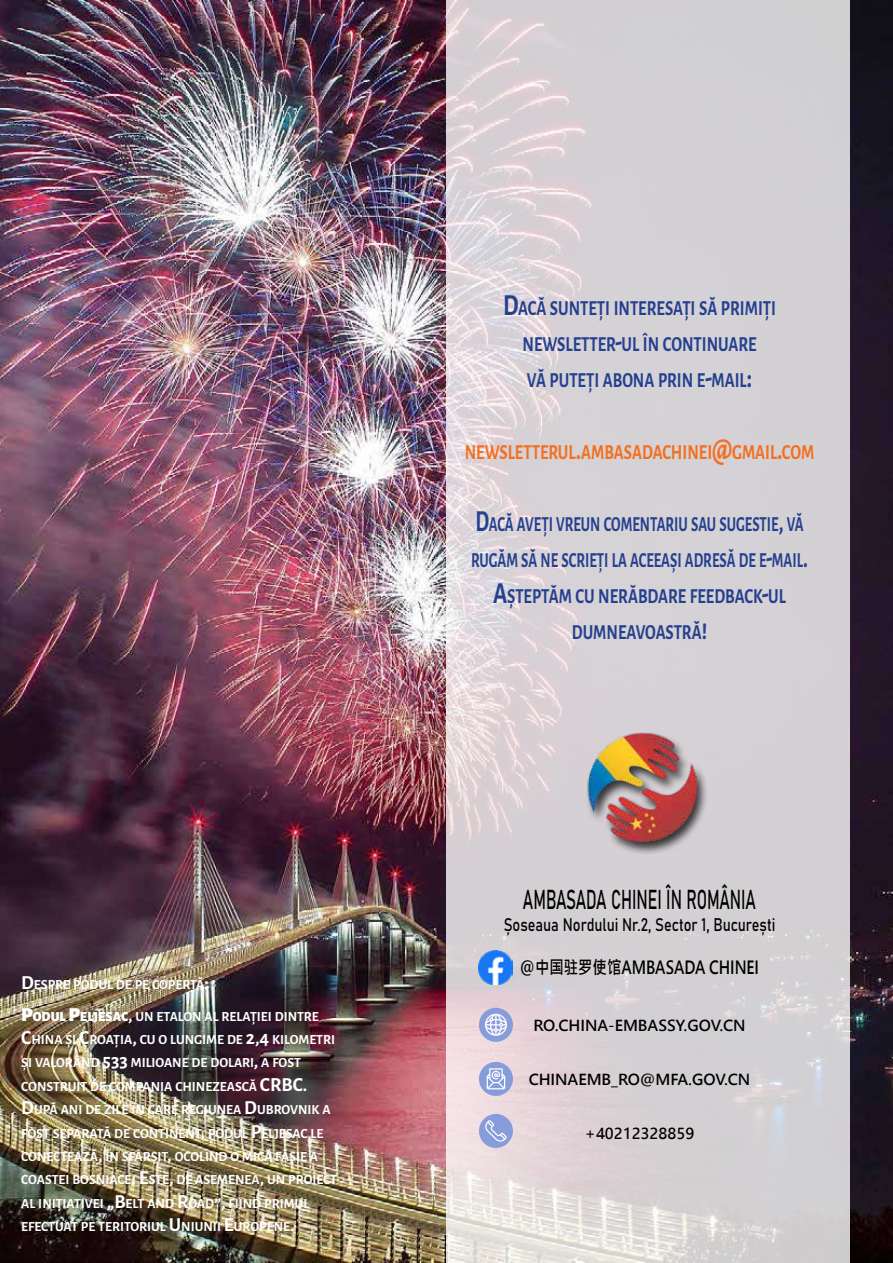
<style>
.page{position:relative;width:893px;height:1263px;background:#fff}
.page>*{position:absolute;margin:0;border:0;box-sizing:border-box;transform-origin:0 0}
.t1{font:27px "Bahnschrift";color:#000;scale:.6 1}
.t2{font:700 21px/36px "Alegreya Sans SC";color:#25408f;text-align:center;scale:.7 1}
.t3{font:700 21px/36px "Alegreya Sans SC";color:#25408f;text-align:center;scale:.79 1}
.t4{font:700 21px "Alegreya Sans SC";color:#f36f21;scale:.79 1}
.t5{font:700 19.5px "Alegreya Sans SC";color:#fff}
.t6{font:18px "Bahnschrift";color:#000;scale:.8 1}
.t7{font:18px "Microsoft Jheng Hei UI Bold";color:#000;scale:.8 1}
.t8{font:15px "Microsoft Jheng Hei UI Bold";color:#000}
.t9{font:700 13.65px/23.4px "Alegreya Sans SC";color:#fff}
.s1{font-size:19.5px}
.s2{font-weight:900;font-size:19.5px}
.s3{font-weight:900}
.s4{font-size:30px}
</style>
<div class="page">
<img style="left:0;top:0;width:893px;height:1263px">
<svg style="left:446px;top:0;width:404px;height:1263px;background:#d7d2d6"></svg>
<img style="left:568px;top:717px;width:143px;height:141px">
<svg style="left:479px;top:1008px;width:34px;height:34px"></svg>
<svg style="left:479px;top:1062px;width:34px;height:34px"></svg>
<svg style="left:479px;top:1114px;width:34px;height:34px"></svg>
<img style="left:479px;top:950px;width:34px;height:35px">
<p class="t9" style="left:21px;top:972px;width:189px"><span class="s1">D</span>ESPRE PODUL DE PE COPERTĂ<span class="s1">:</span></p>
<p class="t9" style="left:21px;top:1003px;width:315px"><span class="s2">P</span><span class="s3">ODUL</span> <span class="s2">P</span><span class="s3">ELJESAC</span><span class="s1">,</span> UN ETALON AL RELAȚIEI DINTRE <span class="s1">C</span>HINA ȘI <span class="s1">C</span>ROAȚIA<span class="s1">,</span> CU O LUNGIME DE <span class="s1">2,4</span> KILOMETRI ȘI VALORÂND <span class="s1">533</span> MILIOANE DE DOLARI<span class="s1">,</span> A FOST CONSTRUIT DE COMPANIA CHINEZEASCĂ <span class="s1">CRBC</span></p>
<h3 class="t5" style="left:303px;top:1070px;width:6px">.</h3>
<p class="t9" style="left:21px;top:1097px;width:317px"><span class="s1">D</span>UPĂ ANI DE ZILE ÎN CARE REGIUNEA <span class="s1">D</span>UBROVNIK A FOST SEPARATĂ DE CONTINENT<span class="s1">,</span> PODUL <span class="s1">P</span>ELJESAC LE CONECTEAZĂ<span class="s1">,</span> ÎN SFÂRȘIT<span class="s1">,</span> OCOLIND O MICĂ FÂȘIE A COASTEI BOSNIACE<span class="s1">. E</span>STE<span class="s1">,</span> DE ASEMENEA<span class="s1">,</span> UN PROIECT AL INIȚIATIVEI <span class="s1">„B</span>ELT AND <span class="s1">R</span>OAD<span class="s1">”,</span> FIIND PRIMUL EFECTUAT PE TERITORIUL <span class="s1">U</span> NIUNII <span class="s1">E</span>UROPENE<span class="s1">.</span></p>
<h2 class="t3" style="left:503px;top:289px;width:347px"><span class="s4">D</span>ACĂ SUNTEȚI INTERESAȚI SĂ PRIMIȚI<br>NEWSLETTER<span class="s4">-</span>UL ÎN CONTINUARE<br>VĂ PUTEȚI ABONA PRIN E<span class="s4">-</span>MAIL<span class="s4">:</span></h2>
<h2 class="t4" style="left:465px;top:437px;width:444px">NEWSLETTERUL<span class="s4">.</span>AMBASADACHINEI<span class="s4">@</span>GMAIL<span class="s4">.</span>COM</h2>
<h2 class="t2" style="left:471px;top:505px;width:483px"><span class="s4">D</span>ACĂ AVEȚI VREUN COMENTARIU SAU SUGESTIE<span class="s4">,</span> VĂ RUGĂM SĂ NE SCRIEȚI LA ACEEAȘI ADRESĂ DE E<span class="s4">-</span>MAIL<span class="s4">.<br>A</span>ȘTEPTĂM CU NERĂBDARE FEEDBACK<span class="s4">-</span>UL DUMNEAVOASTRĂ<span class="s4">!</span></h2>
<h1 class="t1" style="left:523px;top:879px;width:390px">AMBASADA CHINEI ÎN ROMÂNIA</h1>
<h3 class="t6" style="left:504px;top:910px;width:341px">Șoseaua Nordului Nr.2, Sector 1, București</h3>
<h3 class="t7" style="left:520px;top:956px;width:300px">@中国驻罗使馆AMBASADA CHINEI</h3>
<p class="t8" style="left:533px;top:1016px;width:214px">RO.CHINA-EMBASSY.GOV.CN</p>
<p class="t8" style="left:529px;top:1070px;width:223px">CHINAEMB_RO@MFA.GOV.CN</p>
<p class="t8" style="left:585px;top:1124px;width:111px">+40212328859</p>
</div>
